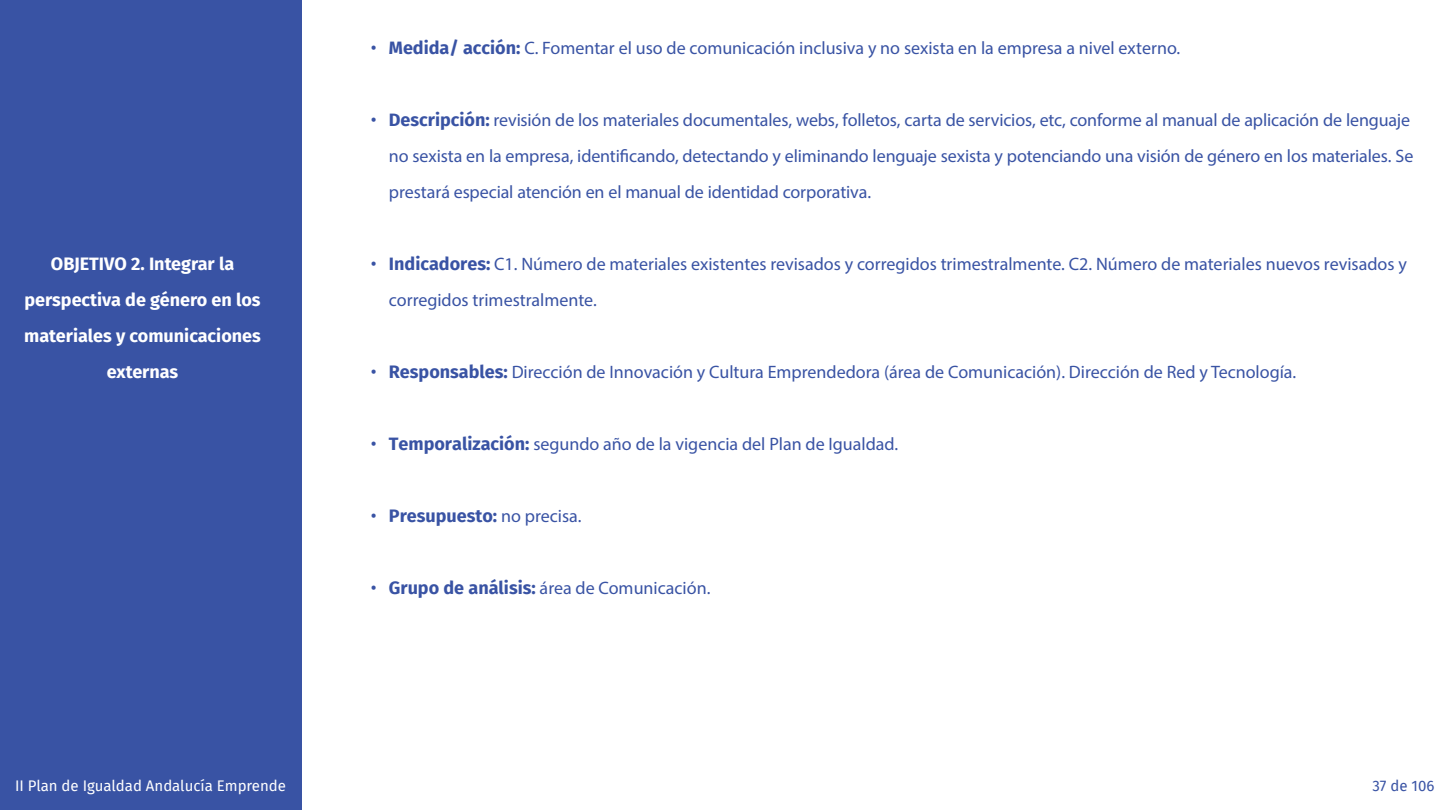
<style>
.page{position:relative;width:1440px;height:810px;background:#fff}
.page>*{position:absolute;margin:0;border:0;box-sizing:border-box;transform-origin:0 0}
.t1{font:18px/36px "Myriad Pro";color:#3953a4}
.Título_de_barra_late{font:700 18px/36px "Fira Sans";color:#fff;text-align:center}
.t2{font:700 18px "Fira Sans";color:#3953a4}
.t3{font:15px "Fira Sans";color:#fff}
.t4{font:15px "Fira Sans";color:#3953a4}
.s1{font-family:"Fira Sans"}
.s2{font-family:"Fira Sans";font-weight:700}
.s3{font-weight:400}
.s4{font-family:"Myriad Pro";font-weight:400}
</style>
<div class="page">
<div style="left:0;top:0;width:302px;height:810px;background:#3953a4"></div>
<p class="t1" style="left:371px;top:30px;width:811px"><span class="s1">•</span> <span class="s2">Medida/ acción:</span> C. Fomentar el uso de comunicación inclusiva y no sexista en la empresa a nivel externo.</p>
<p class="Título_de_barra_late" style="left:24px;top:244px;width:238px">OBJETIVO 2. Integrar la perspectiva de género en los materiales y comunicaciones externas</p>
<p class="t1" style="left:389px;top:102px;width:1026px;text-indent:-18px"><span class="s1">•</span> <span class="s2">Descripción:</span> revisión de los materiales documentales, webs, folletos, carta de servicios, etc, conforme al manual de aplicación de lenguaje no sexista en la empresa, identificando, detectando y eliminando lenguaje sexista y potenciando una visión de género en los materiales. Se prestará especial atención en el manual de identidad corporativa.</p>
<p class="t1" style="left:389px;top:246px;width:1019px;text-indent:-18px"><span class="s1">•</span> <span class="s2">Indicadores:</span> C1. Número de materiales existentes revisados y corregidos trimestralmente. C2. Número de materiales nuevos revisados y corregidos trimestralmente.</p>
<p class="t1" style="left:371px;top:354px;width:927px"><span class="s1">•</span> <span class="s2">Responsables:</span> Dirección de Innovación y Cultura Emprendedora (área de Comunicación). Dirección de Red y Tecnología.</p>
<p class="t1" style="left:371px;top:426px;width:529px"><span class="s1">•</span> <span class="s2">Temporalización:</span> segundo año de la vigencia del Plan de Igualdad.</p>
<p class="t2" style="left:371px;top:501px;width:212px"><span class="s3">•</span> Presupuesto: <span class="s4">no precisa.</span></p>
<p class="t1" style="left:371px;top:570px;width:341px"><span class="s1">•</span> <span class="s2">Grupo de análisis:</span> área de Comunicación.</p>
<p class="t3" style="left:15px;top:774px;width:273px">II Plan de Igualdad Andalucía Emprende</p>
<p class="t4" style="left:1372px;top:774px;width:64px">37 de 106</p>
</div>
